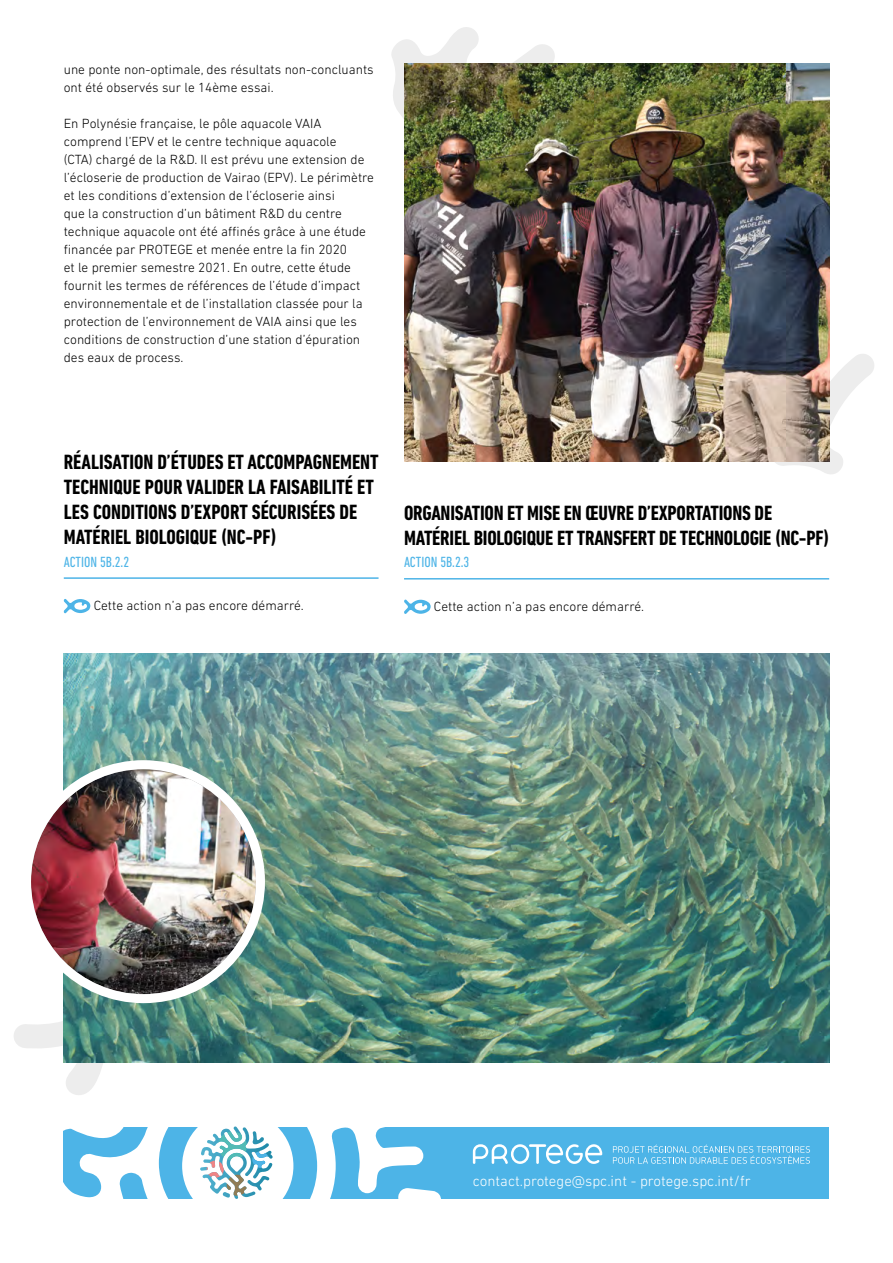
<style>
.page{position:relative;width:893px;height:1263px;background:#fff}
.page>*{position:absolute;margin:0;border:0;box-sizing:border-box;transform-origin:0 0}
.t1{font:700 condensed 21px/25.2px "DIN Next LT Pro";color:#000}
.t2{font:300 15px "DIN Next LT Pro";color:#fff}
.t3{font:condensed 15px "DIN Next LT Pro";color:#4db4e7}
.t4{font:300 13.5px/18px "DIN Next LT Pro";color:#000}
</style>
<div class="page">
<svg style="left:725px;top:353px;width:149px;height:121px"></svg>
<svg style="left:391px;top:27px;width:164px;height:92px"></svg>
<svg style="left:14px;top:1008px;width:94px;height:87px"></svg>
<div style="left:64px;top:1127px;width:765px;height:71px;background:#4db4e7"></div>
<svg style="left:64px;top:1127px;width:377px;height:72px"></svg>
<svg style="left:473px;top:1144px;width:129px;height:20px"></svg>
<svg style="left:613px;top:1144px;width:197px;height:20px"></svg>
<img style="left:404px;top:64px;width:425px;height:397px">
<img style="left:64px;top:653px;width:765px;height:409px">
<hr style="left:64px;top:577px;width:315px;height:2px;background:#4db4e7">
<svg style="left:64px;top:599px;width:26px;height:14px"></svg>
<hr style="left:404px;top:578px;width:425px;height:1px;background:#4db4e7">
<svg style="left:404px;top:600px;width:27px;height:14px"></svg>
<svg style="left:27px;top:765px;width:233px;height:234px"></svg>
<img style="left:31px;top:769px;width:225px;height:225px;border-radius:112px">
<div style="left:22px;top:760px;width:243px;height:243px;border:9px solid #fff;border-radius:50%"></div>
<p class="t4" style="left:64px;top:61px;width:311px">une ponte non-optimale, des résultats non-concluants ont été observés sur le 14ème essai.</p>
<p class="t4" style="left:64px;top:115px;width:312px">En Polynésie française, le pôle aquacole VAIA comprend l’EPV et le centre technique aquacole<br>(CTA) chargé de la R&amp;D. Il est prévu une extension de l’écloserie de production de Vairao (EPV). Le périmètre et les conditions d’extension de l’écloserie ainsi<br>que la construction d’un bâtiment R&amp;D du centre technique aquacole ont été affinés grâce à une étude financée par PROTEGE et menée entre la fin 2020<br>et le premier semestre 2021. En outre, cette étude fournit les termes de références de l’étude d’impact environnementale et de l’installation classée pour la protection de l’environnement de VAIA ainsi que les conditions de construction d’une station d’épuration des eaux de process.</p>
<h1 class="t1" style="left:64px;top:449px;width:316px">RÉALISATION D’ÉTUDES ET ACCOMPAGNEMENT TECHNIQUE POUR VALIDER LA FAISABILITÉ ET LES CONDITIONS D’EXPORT SÉCURISÉES DE MATÉRIEL BIOLOGIQUE (NC-PF)</h1>
<p class="t3" style="left:64px;top:553px;width:67px">ACTION 5B.2.2</p>
<p class="t4" style="left:94px;top:596px;width:212px">Cette action n’a pas encore démarré.</p>
<h1 class="t1" style="left:404px;top:500px;width:427px">ORGANISATION ET MISE EN ŒUVRE D’EXPORTATIONS DE<br>MATÉRIEL BIOLOGIQUE ET TRANSFERT DE TECHNOLOGIE (NC-PF)</h1>
<p class="t3" style="left:404px;top:554px;width:67px">ACTION 5B.2.3</p>
<p class="t4" style="left:434px;top:597px;width:212px">Cette action n’a pas encore démarré.</p>
<p class="t2" style="left:473px;top:1172px;width:279px">contact.protege@spc.int - protege.spc.int/fr</p>
</div>
